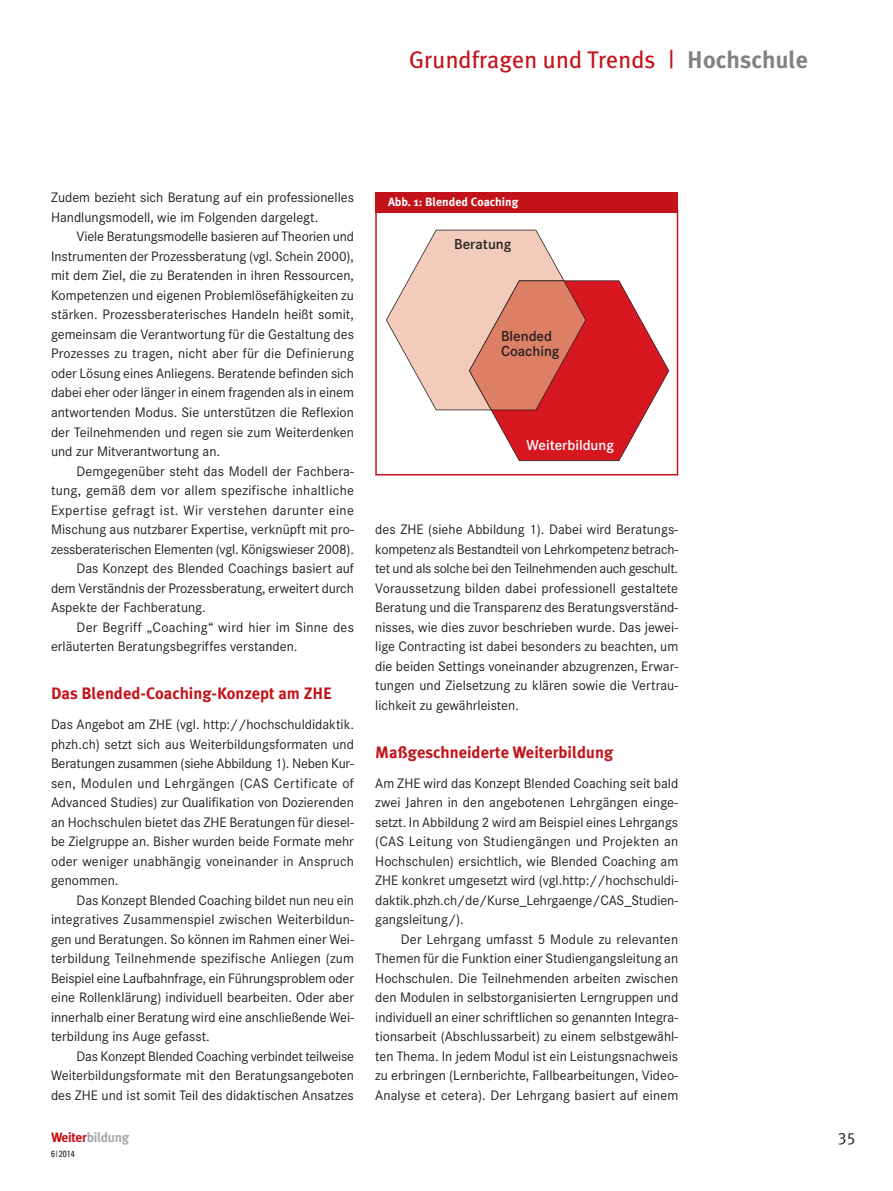
<style>
.page{position:relative;width:893px;height:1191px;background:#fff}
.page>*{position:absolute;margin:0;border:0;box-sizing:border-box;transform-origin:0 0}
.t1{font:24px "Meta Plus";letter-spacing:.005em;color:#c4121a}
.t2{font:700 16.5px "Meta Plus";color:#c4121a}
.t3{font:16.5px "Meta Plus Normal Caps";color:#231f20}
.t4{font:600 15px/15px "Corporate S";color:#231f20}
.t5{font:600 15px "Corporate S";color:#fff}
.t6{font:14.25px/19.5px "Corporate S";color:#231f20;text-align:justify}
.t7{font:14.25px "Corporate S";letter-spacing:.025em;color:#231f20}
.t8{font:14.25px "Corporate S";letter-spacing:.02em;color:#231f20}
.t9{font:700 13.5px "Meta Plus";letter-spacing:-.03em;color:#a8a9ad}
.t10{font:700 12px "Meta Plus";color:#fff}
.t11{font:condensed 9px "Univers";color:#231f20}
.s1{font-weight:700;color:#808285}
.s2{color:#c4121a}
</style>
<div class="page">
<div style="left:375px;top:209px;width:303px;height:266px;border:2px solid #c4121a"></div>
<div style="left:375px;top:193px;width:303px;height:20px;background:#c4121a"></div>
<svg style="left:386px;top:230px;width:283px;height:231px"></svg>
<h1 class="t1" style="left:409px;top:50px;width:401px">Grundfragen und Trends | <span class="s1">Hochschule</span></h1>
<p class="t6" style="left:51px;top:189px;width:304px">Zudem bezieht sich Beratung auf ein professionelles<br>Handlungsmodell, wie im Folgenden dargelegt.</p>
<p class="t6" style="left:51px;top:228px;width:304px;text-indent:26px">Viele Beratungsmodelle basieren auf Theorien und Instrumenten der Prozessberatung (vgl. Schein 2000), mit dem Ziel, die zu Beratenden in ihren Ressourcen, Kompetenzen und eigenen Problemlösefähigkeiten zu stärken. Prozessberaterisches Handeln heißt somit, gemeinsam die Verantwortung für die Gestaltung des Prozesses zu tragen, nicht aber für die Definierung oder Lösung eines Anliegens. Beratende befinden sich dabei eher oder länger in einem fragenden als in einem antwortenden Modus. Sie unterstützen die Reflexion der Teilnehmenden und regen sie zum Weiterdenken und zur Mitverantwortung an.</p>
<p class="t6" style="left:77px;top:462px;width:279px">Demgegenüber steht das Modell der Fachbera-</p>
<p class="t8" style="left:51px;top:485px;width:304px">tung, gemäß dem vor allem spezifische inhaltliche</p>
<p class="t7" style="left:51px;top:505px;width:304px">Expertise gefragt ist. Wir verstehen darunter eine</p>
<p class="t6" style="left:51px;top:521px;width:304px">Mischung aus nutzbarer Expertise, verknüpft mit pro-</p>
<p class="t6" style="left:51px;top:540px;width:304px">zessberaterischen Elementen (vgl. Königswieser 2008).</p>
<p class="t6" style="left:77px;top:560px;width:279px">Das Konzept des Blended Coachings basiert auf</p>
<p class="t6" style="left:51px;top:579px;width:304px">dem Verständnis der Prozessberatung, erweitert durch</p>
<p class="t6" style="left:51px;top:599px;width:156px">Aspekte der Fachberatung.</p>
<p class="t6" style="left:77px;top:618px;width:279px">Der Begriff „Coaching“ wird hier im Sinne des</p>
<p class="t6" style="left:51px;top:638px;width:248px">erläuterten Beratungsbegriffes verstanden.</p>
<p class="t2" style="left:51px;top:687px;width:282px">Das Blended-Coaching-Konzept am ZHE</p>
<p class="t6" style="left:51px;top:716px;width:305px">Das Angebot am ZHE (vgl. http://hochschuldidaktik. phzh.ch) setzt sich aus Weiterbildungsformaten und Beratungen zusammen (siehe Abbildung 1). Neben Kur&shy;sen, Modulen und Lehrgängen (CAS Certificate of Advanced Studies) zur Qualifikation von Dozierenden an Hochschulen bietet das ZHE Beratungen für diesel&shy;be Zielgruppe an. Bisher wurden beide Formate mehr oder weniger unabhängig voneinander in Anspruch genommen.</p>
<p class="t6" style="left:51px;top:891px;width:304px;text-indent:26px">Das Konzept Blended Coaching bildet nun neu ein integratives Zusammenspiel zwischen Weiterbildun&shy;gen und Beratungen. So können im Rahmen einer Wei&shy;terbildung Teilnehmende spezifische Anliegen (zum Beispiel eine Laufbahnfrage, ein Führungsproblem oder eine Rollenklärung) individuell bearbeiten. Oder aber innerhalb einer Beratung wird eine anschließende Wei&shy;terbildung ins Auge gefasst.</p>
<p class="t6" style="left:51px;top:1047px;width:304px;text-indent:26px">Das Konzept Blended Coaching verbindet teilweise Weiterbildungsformate mit den Beratungsangeboten des ZHE und ist somit Teil des didaktischen Ansatzes</p>
<p class="t9" style="left:51px;top:1132px;width:80px"><span class="s2">Weiter</span>bildung</p>
<p class="t11" style="left:51px;top:1150px;width:25px">6|2014</p>
<p class="t10" style="left:388px;top:197px;width:132px">Abb. 1: Blended Coaching</p>
<p class="t4" style="left:454px;top:238px;width:59px">Beratung</p>
<p class="t4" style="left:501px;top:329px;width:60px">Blended<br>Coaching</p>
<p class="t5" style="left:527px;top:440px;width:89px">Weiterbildung</p>
<p class="t6" style="left:375px;top:521px;width:304px">des ZHE (siehe Abbildung 1). Dabei wird Beratungs&shy;kompetenz als Bestandteil von Lehrkompetenz betrach&shy;tet und als solche bei den Teilnehmenden auch geschult.<br>Voraussetzung bilden dabei professionell gestaltete Beratung und die Transparenz des Beratungsverständ&shy;nisses, wie dies zuvor beschrieben wurde. Das jewei&shy;lige Contracting ist dabei besonders zu beachten, um die beiden Settings voneinander abzugrenzen, Erwar&shy;tungen und Zielsetzung zu klären sowie die Vertrau&shy;lichkeit zu gewährleisten.</p>
<p class="t2" style="left:375px;top:745px;width:239px">Maßgeschneiderte Weiterbildung</p>
<p class="t6" style="left:375px;top:774px;width:304px">Am ZHE wird das Konzept Blended Coaching seit bald zwei Jahren in den angebotenen Lehrgängen einge&shy;setzt. In Abbildung 2 wird am Beispiel eines Lehrgangs (CAS Leitung von Studiengängen und Projekten an Hochschulen) ersichtlich, wie Blended Coaching am ZHE konkret umgesetzt wird (vgl.http://hochschuldi&shy;daktik.phzh.ch/de/Kurse_Lehrgaenge/CAS_Studien&shy;gangsleitung/).</p>
<p class="t6" style="left:375px;top:930px;width:304px;text-indent:26px">Der Lehrgang umfasst 5 Module zu relevanten Themen für die Funktion einer Studiengangsleitung an Hochschulen. Die Teilnehmenden arbeiten zwischen den Modulen in selbstorganisierten Lerngruppen und individuell an einer schriftlichen so genannten Integra&shy;tionsarbeit (Abschlussarbeit) zu einem selbstgewähl&shy;ten Thema. In jedem Modul ist ein Leistungsnachweis zu erbringen (Lernberichte, Fallbearbeitungen, Video-Analyse et cetera). Der Lehrgang basiert auf einem</p>
<p class="t3" style="left:838px;top:1129px;width:19px">35</p>
</div>
